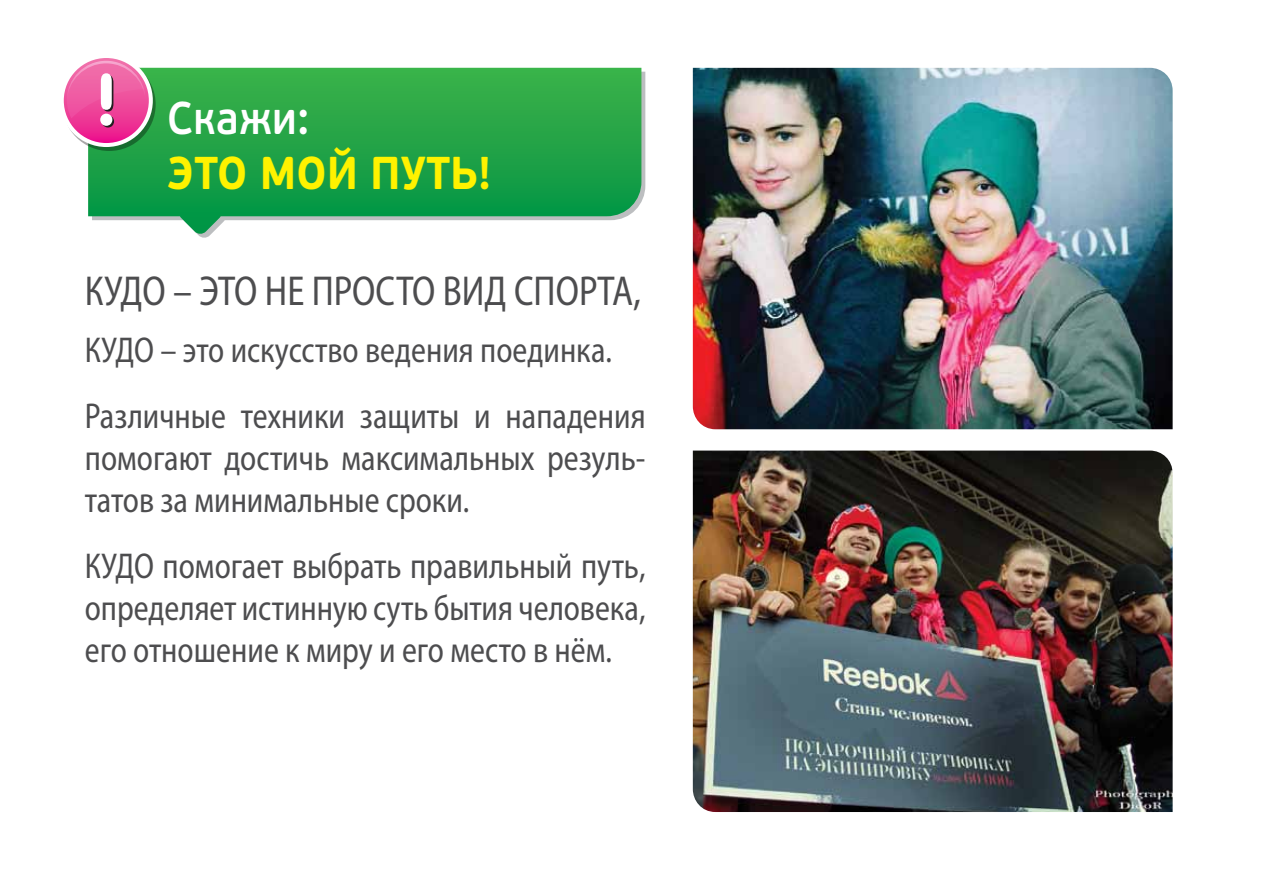
<style>
.page{position:relative;width:1263px;height:893px;background:#fff}
.page>*{position:absolute;margin:0;border:0;box-sizing:border-box;transform-origin:0 0}
.t1{font:700 45.9px "PF Beau Sans Pro";letter-spacing:.01em;color:#fff200;scale:.9 1}
.t2{font:600 45.9px "PF Beau Sans Pro";letter-spacing:.01em;color:#fff;scale:.9 1}
.t3{font:semi-condensed 42px "Myriad Pro";color:#4d4d4f;scale:.9 1}
.t4{font:semi-condensed 36px/42px "Myriad Pro";color:#4d4d4f;scale:.9 1}
.s1{font-size:43.5px}
</style>
<div class="page">
<img style="left:693px;top:451px;width:479px;height:361px">
<img style="left:693px;top:68px;width:479px;height:361px">
<svg style="left:198px;top:235px;width:12px;height:3px"></svg>
<svg style="left:88px;top:68px;width:553px;height:167px"></svg>
<svg style="left:63px;top:58px;width:93px;height:93px"></svg>
<p class="t2" style="left:167px;top:91px;width:159px">Скажи:</p>
<p class="t1" style="left:167px;top:145px;width:361px">ЭТО МОЙ ПУТЬ!</p>
<p class="t3" style="left:85px;top:268px;width:619px">КУДО – ЭТО НЕ ПРОСТО ВИД СПОРТА<span class="s1">,</span></p>
<p class="t4" style="left:85px;top:318px;width:625px;line-height:66px">КУДО – это искусство ведения поединка.<br>Различные техники защиты и нападения</p>
<p class="t4" style="left:85px;top:438px;width:624px">помогают достичь максимальных резуль&shy;татов за минимальные сроки.</p>
<p class="t4" style="left:85px;top:546px;width:624px;text-align:justify">КУДО помогает выбрать правильный путь, определяет истинную суть бытия человека, его отношение к миру и его место в нём.</p>
</div>
